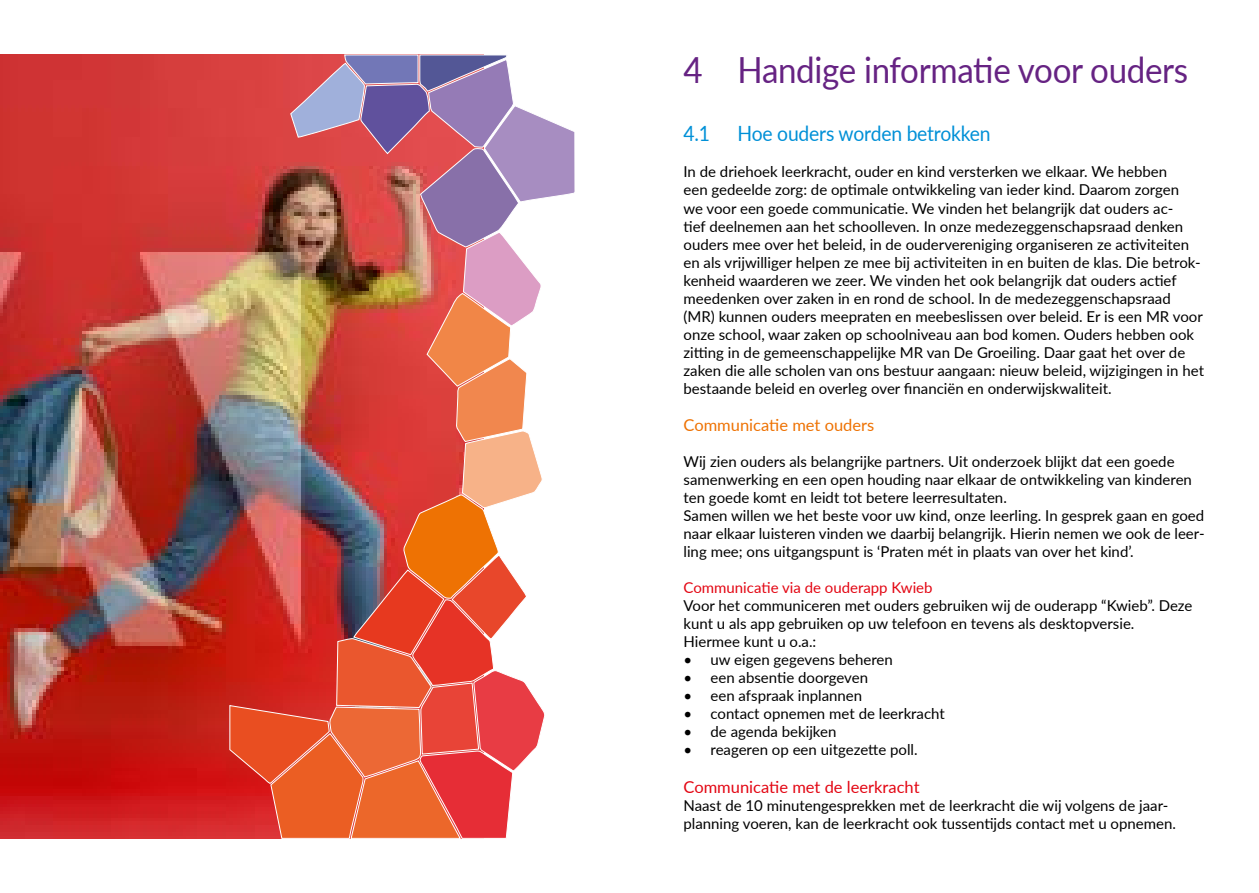
<style>
.page{position:relative;width:1259px;height:893px;background:#fff}
.page>*{position:absolute;margin:0;border:0;box-sizing:border-box;transform-origin:0 0}
.t1{font:36px "Lato";letter-spacing:-.01em;color:#662383;scale:.92 1}
.t2{font:21px "Lato";letter-spacing:-.01em;color:#0090d7;scale:.92 1}
.t3{font:16.5px "Lato";color:#e30613}
.t4{font:16.5px "Lato";color:#ee7203}
.t5{font:15px/18px "Lato";color:#000}
.t6{font:15px "Lato";color:#e30613}
</style>
<div class="page">
<img style="left:0;top:55px;width:228px;height:784px">
<img style="left:228px;top:54px;width:347px;height:785px">
<h1 class="t1" style="left:683px;top:44px;width:550px">4 Handige informatie voor ouders</h1>
<h2 class="t2" style="left:683px;top:119px;width:30px">4.1</h2>
<h2 class="t2" style="left:737px;top:119px;width:277px">Hoe ouders worden betrokken</h2>
<p class="t5" style="left:683px;top:162px;width:522px">In de driehoek leerkracht, ouder en kind versterken we elkaar. We hebben<br>een gedeelde zorg: de optimale ontwikkeling van ieder kind. Daarom zorgen<br>we voor een goede communicatie. We vinden het belangrijk dat ouders ac-<br>tief deelnemen aan het schoolleven. In onze medezeggenschapsraad denken ouders mee over het beleid, in de oudervereniging organiseren ze activiteiten en als vrijwilliger helpen ze mee bij activiteiten in en buiten de klas. Die betrok&shy;kenheid waarderen we zeer. We vinden het ook belangrijk dat ouders actief meedenken over zaken in en rond de school. In de medezeggenschapsraad (MR) kunnen ouders meepraten en meebeslissen over beleid. Er is een MR voor onze school, waar zaken op schoolniveau aan bod komen. Ouders hebben ook zitting in de gemeenschappelijke MR van De Groeiling. Daar gaat het over de zaken die alle scholen van ons bestuur aangaan: nieuw beleid, wijzigingen in het bestaande beleid en overleg over financiën en onderwijskwaliteit.</p>
<p class="t4" style="left:683px;top:413px;width:192px">Communicatie met ouders</p>
<p class="t5" style="left:683px;top:452px;width:522px">Wij zien ouders als belangrijke partners. Uit onderzoek blijkt dat een goede samenwerking en een open houding naar elkaar de ontwikkeling van kinderen ten goede komt en leidt tot betere leerresultaten.<br>Samen willen we het beste voor uw kind, onze leerling. In gesprek gaan en goed naar elkaar luisteren vinden we daarbij belangrijk. Hierin nemen we ook de leer&shy;ling mee; ons uitgangspunt is ‘Praten mét in plaats van over het kind’.</p>
<p class="t6" style="left:683px;top:577px;width:251px">Communicatie via de ouderapp Kwieb</p>
<p class="t5" style="left:683px;top:596px;width:510px">Voor het communiceren met ouders gebruiken wij de ouderapp “Kwieb”. Deze kunt u als app gebruiken op uw telefoon en tevens als desktopversie.<br>Hiermee kunt u o.a.:</p>
<p class="t5" style="left:683px;top:650px;width:211px">• uw eigen gegevens beheren</p>
<p class="t5" style="left:683px;top:668px;width:186px">• een absentie doorgeven</p>
<p class="t5" style="left:683px;top:686px;width:180px">• een afspraak inplannen</p>
<p class="t5" style="left:683px;top:704px;width:263px">• contact opnemen met de leerkracht</p>
<p class="t5" style="left:683px;top:722px;width:154px">• de agenda bekijken</p>
<p class="t5" style="left:683px;top:740px;width:236px">• reageren op een uitgezette poll.</p>
<p class="t3" style="left:683px;top:775px;width:237px">Communicatie met de leerkracht</p>
<p class="t5" style="left:683px;top:796px;width:494px">Naast de 10 minutengesprekken met de leerkracht die wij volgens de jaar&shy;planning voeren, kan de leerkracht ook tussentijds contact met u opnemen.</p>
</div>
